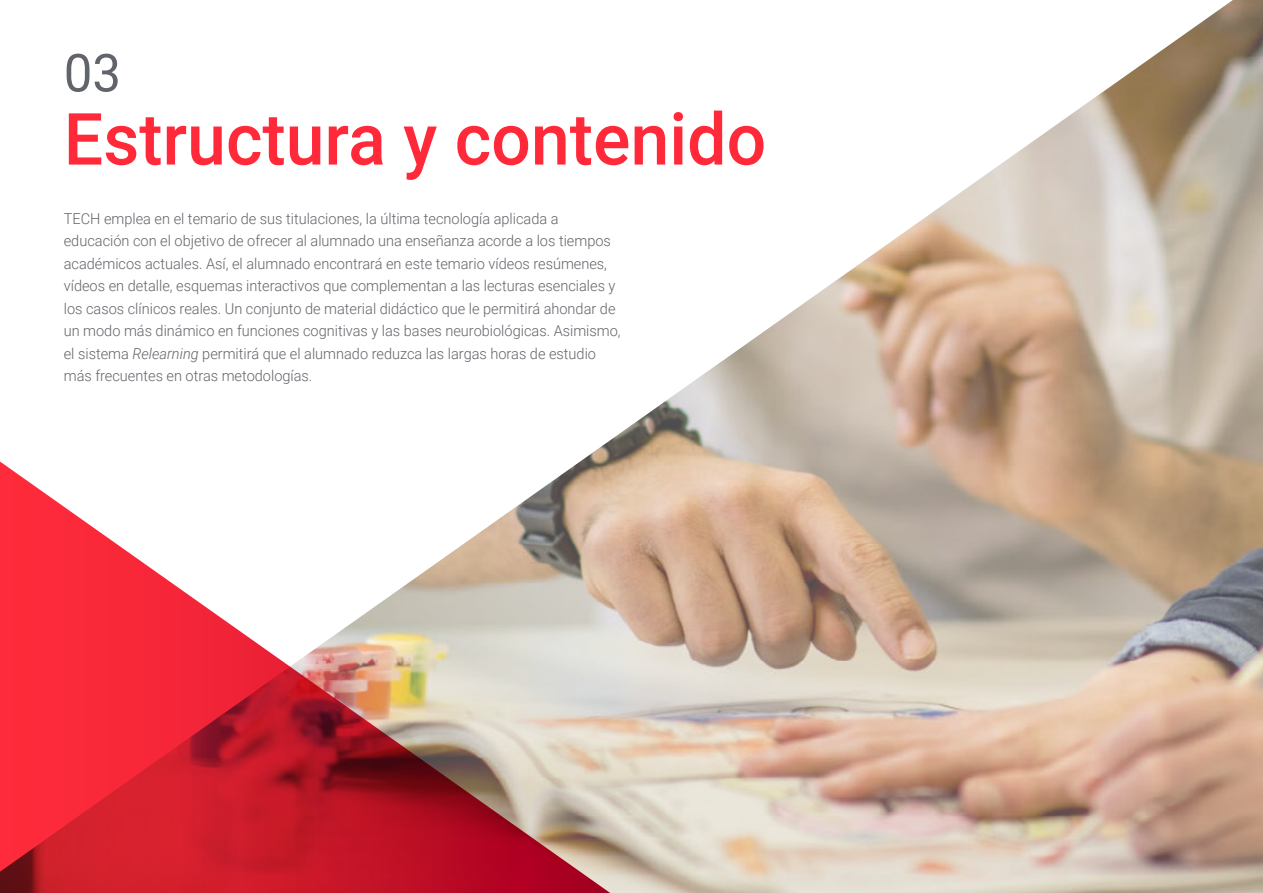
<style>
.page{position:relative;width:1263px;height:893px;background:#fff}
.page>*{position:absolute;margin:0;border:0;box-sizing:border-box;transform-origin:0 0}
.t1{font:500 72px "Roboto";color:#ff293a}
.t2{font:52.5px "Roboto";color:#61646a}
.t3{font:300 15px/22.5px "Roboto";color:#61646a}
.s1{font-style:italic}
</style>
<div class="page">
<img style="left:602px;top:0;width:661px;height:893px">
<svg style="left:0;top:446px;width:640px;height:447px"></svg>
<h2 class="t2" style="left:64px;top:36px;width:59px">03</h2>
<h1 class="t1" style="left:64px;top:89px;width:704px">Estructura y contenido</h1>
<p class="t3" style="left:64px;top:207px;width:558px">TECH emplea en el temario de sus titulaciones, la última tecnología aplicada a educación con el objetivo de ofrecer al alumnado una enseñanza acorde a los tiempos académicos actuales. Así, el alumnado encontrará en este temario vídeos resúmenes, vídeos en detalle, esquemas interactivos que complementan a las lecturas esenciales y los casos clínicos reales. Un conjunto de material didáctico que le permitirá ahondar de un modo más dinámico en funciones cognitivas y las bases neurobiológicas. Asimismo, el sistema <span class="s1">Relearning</span> permitirá que el alumnado reduzca las largas horas de estudio más frecuentes en otras metodologías.</p>
</div>
